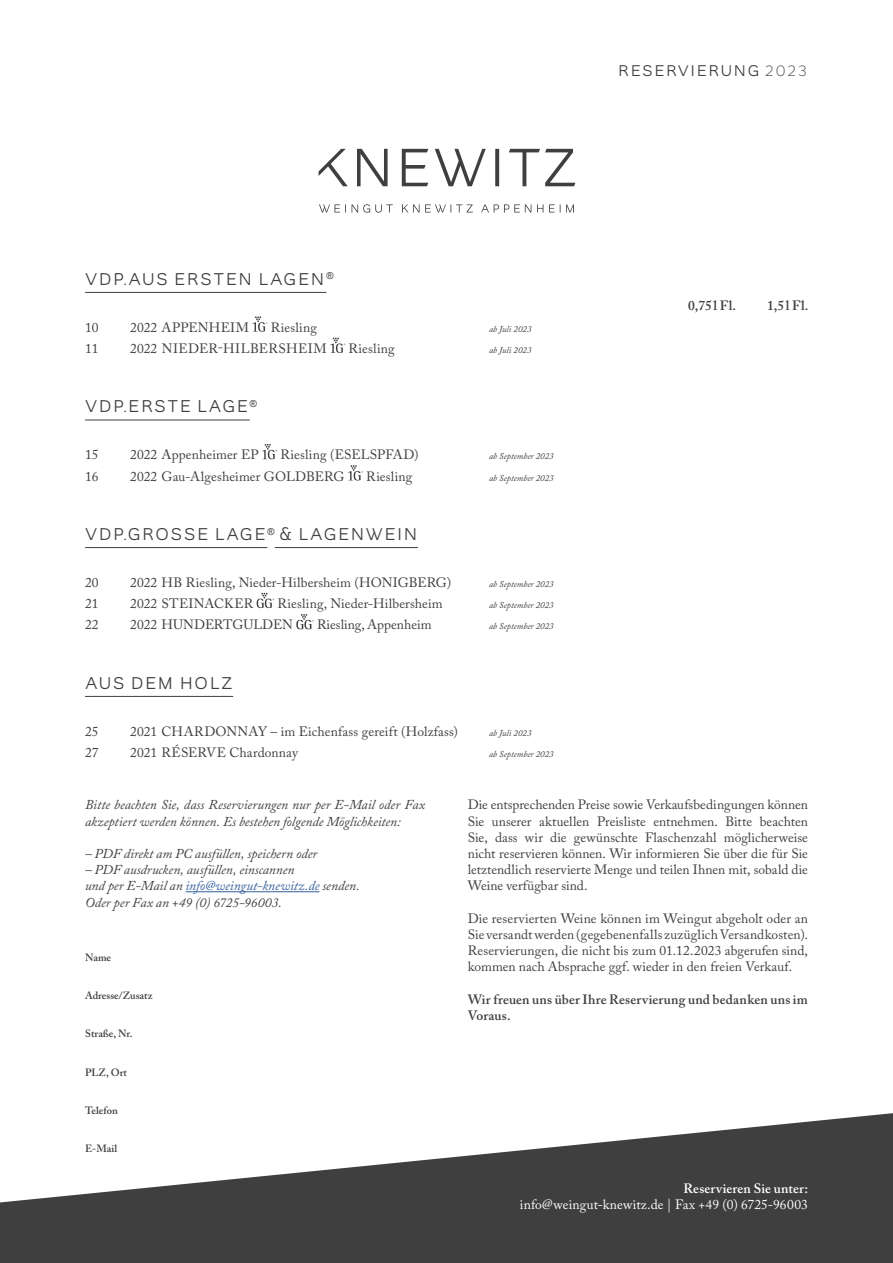
<style>
.page{position:relative;width:893px;height:1263px;background:#fff}
.page>*{position:absolute;margin:0;border:0;box-sizing:border-box;transform-origin:0 0}
.t1{font:16.5px "Civolis";letter-spacing:.03em;color:#403f3f}
.t2{font:15px "Civolis";letter-spacing:.035em;color:#403f3f}
.t3{font:13.5px/16.2px "Adobe Caslon Pro";letter-spacing:.005em;color:#403f3f;text-align:justify}
.t4{font:italic 13.5px/16.2px "Adobe Caslon Pro";color:#403f3f}
.t5{font:600 13.5px/16.2px "Adobe Caslon Pro";letter-spacing:.015em;color:#403f3f}
.t6{font:13.5px "Adobe Caslon Pro";letter-spacing:.01em;color:#fff}
.t7{font:13.5px "Adobe Caslon Pro";letter-spacing:.025em;color:#403f3f}
.t8{font:600 13.5px "Adobe Caslon Pro";letter-spacing:.01em;color:#fff}
.t9{font:600 10.5px "Adobe Caslon Pro";color:#403f3f}
.t10{font:italic 9px "Adobe Caslon Pro";color:#403f3f}
.s1{font-weight:300}
.s2{color:#345f9f}
</style>
<div class="page">
<hr style="left:85px;top:292px;width:241px;height:1px;background:#403f3f">
<svg style="left:252px;top:316px;width:15px;height:16px"></svg>
<svg style="left:330px;top:338px;width:15px;height:15px"></svg>
<hr style="left:85px;top:420px;width:165px;height:1px;background:#403f3f">
<svg style="left:262px;top:444px;width:15px;height:15px"></svg>
<svg style="left:348px;top:465px;width:15px;height:15px"></svg>
<hr style="left:85px;top:547px;width:182px;height:1px;background:#403f3f">
<hr style="left:275px;top:547px;width:143px;height:1px;background:#403f3f">
<svg style="left:257px;top:593px;width:17px;height:15px"></svg>
<svg style="left:296px;top:614px;width:18px;height:15px"></svg>
<hr style="left:85px;top:696px;width:148px;height:1px;background:#403f3f">
<svg style="left:0;top:1113px;width:893px;height:150px;fill:#403f3f"></svg>
<hr style="left:186px;top:891px;width:133px;height:1px;background:#345f9f">
<svg style="left:319px;top:149px;width:256px;height:37px"></svg>
<svg style="left:319px;top:204px;width:255px;height:9px"></svg>
<p class="t2" style="left:618px;top:61px;width:192px">RESERVIERUNG <span class="s1">2023</span></p>
<p class="t1" style="left:85px;top:269px;width:250px">VDP.AUS ERSTEN LAGEN<sup>®</sup></p>
<p class="t3" style="left:85px;top:319px;width:15px">10</p>
<p class="t3" style="left:130px;top:319px;width:120px">2022 APPENHEIM</p>
<p class="t3" style="left:271px;top:319px;width:48px">Riesling</p>
<p class="t10" style="left:489px;top:323px;width:44px">ab Juli 2023</p>
<p class="t3" style="left:85px;top:340px;width:15px">11</p>
<p class="t7" style="left:130px;top:340px;width:198px">2022 NIEDER-HILBERSHEIM</p>
<p class="t3" style="left:349px;top:340px;width:48px">Riesling</p>
<p class="t10" style="left:489px;top:345px;width:44px">ab Juli 2023</p>
<p class="t1" style="left:85px;top:396px;width:173px">VDP.ERSTE LAGE<sup>®</sup></p>
<p class="t3" style="left:85px;top:446px;width:15px">15</p>
<p class="t3" style="left:130px;top:446px;width:130px">2022 Appenheimer EP</p>
<p class="t3" style="left:280px;top:446px;width:140px">Riesling (ESELSPFAD)</p>
<p class="t10" style="left:489px;top:451px;width:66px">ab September 2023</p>
<p class="t3" style="left:85px;top:468px;width:15px">16</p>
<p class="t3" style="left:130px;top:468px;width:216px">2022 Gau-Algesheimer GOLDBERG</p>
<p class="t3" style="left:366px;top:468px;width:48px">Riesling</p>
<p class="t10" style="left:489px;top:472px;width:66px">ab September 2023</p>
<p class="t1" style="left:85px;top:524px;width:334px">VDP.GROSSE LAGE<sup>®</sup> &amp; LAGENWEIN</p>
<p class="t3" style="left:85px;top:574px;width:15px">20</p>
<p class="t3" style="left:130px;top:574px;width:322px">2022 HB Riesling, Nieder-Hilbersheim (HONIGBERG)</p>
<p class="t10" style="left:489px;top:578px;width:66px">ab September 2023</p>
<p class="t3" style="left:85px;top:595px;width:15px">21</p>
<p class="t3" style="left:130px;top:595px;width:124px">2022 STEINACKER</p>
<p class="t3" style="left:277px;top:595px;width:167px">Riesling, Nieder-Hilbersheim</p>
<p class="t10" style="left:489px;top:600px;width:66px">ab September 2023</p>
<p class="t3" style="left:85px;top:617px;width:15px">22</p>
<p class="t3" style="left:130px;top:617px;width:164px">2022 HUNDERTGULDEN</p>
<p class="t3" style="left:317px;top:617px;width:116px">Riesling, Appenheim</p>
<p class="t10" style="left:489px;top:621px;width:66px">ab September 2023</p>
<p class="t1" style="left:85px;top:673px;width:150px">AUS DEM HOLZ</p>
<p class="t3" style="left:85px;top:723px;width:15px">25</p>
<p class="t3" style="left:130px;top:723px;width:329px">2021 CHARDONNAY – im Eichenfass gereift (Holzfass)</p>
<p class="t10" style="left:489px;top:727px;width:44px">ab Juli 2023</p>
<p class="t3" style="left:85px;top:744px;width:15px">27</p>
<p class="t3" style="left:130px;top:744px;width:169px">2021 RÉSERVE Chardonnay</p>
<p class="t10" style="left:489px;top:748px;width:66px">ab September 2023</p>
<p class="t5" style="left:688px;top:298px;width:49px">0,75l Fl.</p>
<p class="t5" style="left:767px;top:298px;width:43px">1,5 l Fl.</p>
<p class="t4" style="left:85px;top:797px;width:342px">Bitte beachten Sie, dass Reservierungen nur per E-Mail oder Fax akzeptiert werden können. Es bestehen folgende Möglichkeiten:</p>
<p class="t4" style="left:85px;top:845px;width:234px">– PDF direkt am PC ausfüllen, speichern oder</p>
<p class="t4" style="left:85px;top:861px;width:276px">– PDF ausdrucken, ausfüllen, einscannen<br>und per E-Mail an <span class="s2">info@weingut-knewitz.de</span> senden.<br>Oder per Fax an +49 (0) 6725-96003.</p>
<p class="t9" style="left:85px;top:951px;width:28px">Name</p>
<p class="t9" style="left:85px;top:989px;width:69px">Adresse/Zusatz</p>
<p class="t9" style="left:85px;top:1028px;width:49px">Straße, Nr.</p>
<p class="t9" style="left:85px;top:1066px;width:44px">PLZ, Ort</p>
<p class="t9" style="left:85px;top:1104px;width:34px">Telefon</p>
<p class="t9" style="left:85px;top:1142px;width:34px">E-Mail</p>
<p class="t3" style="left:468px;top:797px;width:342px">Die entsprechenden Preise sowie Verkaufsbedingungen können Sie unserer aktuellen Preisliste entnehmen. Bitte beachten Sie, dass wir die gewünschte Flaschenzahl möglicherweise nicht reservieren können. Wir informieren Sie über die für Sie letztendlich reservierte Menge und teilen Ihnen mit, sobald die Weine verfügbar sind.</p>
<p class="t3" style="left:468px;top:910px;width:342px">Die reservierten Weine können im Weingut abgeholt oder an Sie versandt werden (gegebenenfalls zuzüglich Versandkosten).<br>Reservierungen, die nicht bis zum 01.12.2023 abgerufen sind, kommen nach Absprache ggf. wieder in den freien Verkauf.</p>
<p class="t5" style="left:468px;top:991px;width:342px">Wir freuen uns über Ihre Reservierung und bedanken uns im<br>Voraus.</p>
<p class="t8" style="left:683px;top:1180px;width:126px">Reservieren Sie unter:</p>
<p class="t6" style="left:520px;top:1196px;width:290px">info@weingut-knewitz.de | Fax +49 (0) 6725-96003</p>
</div>
